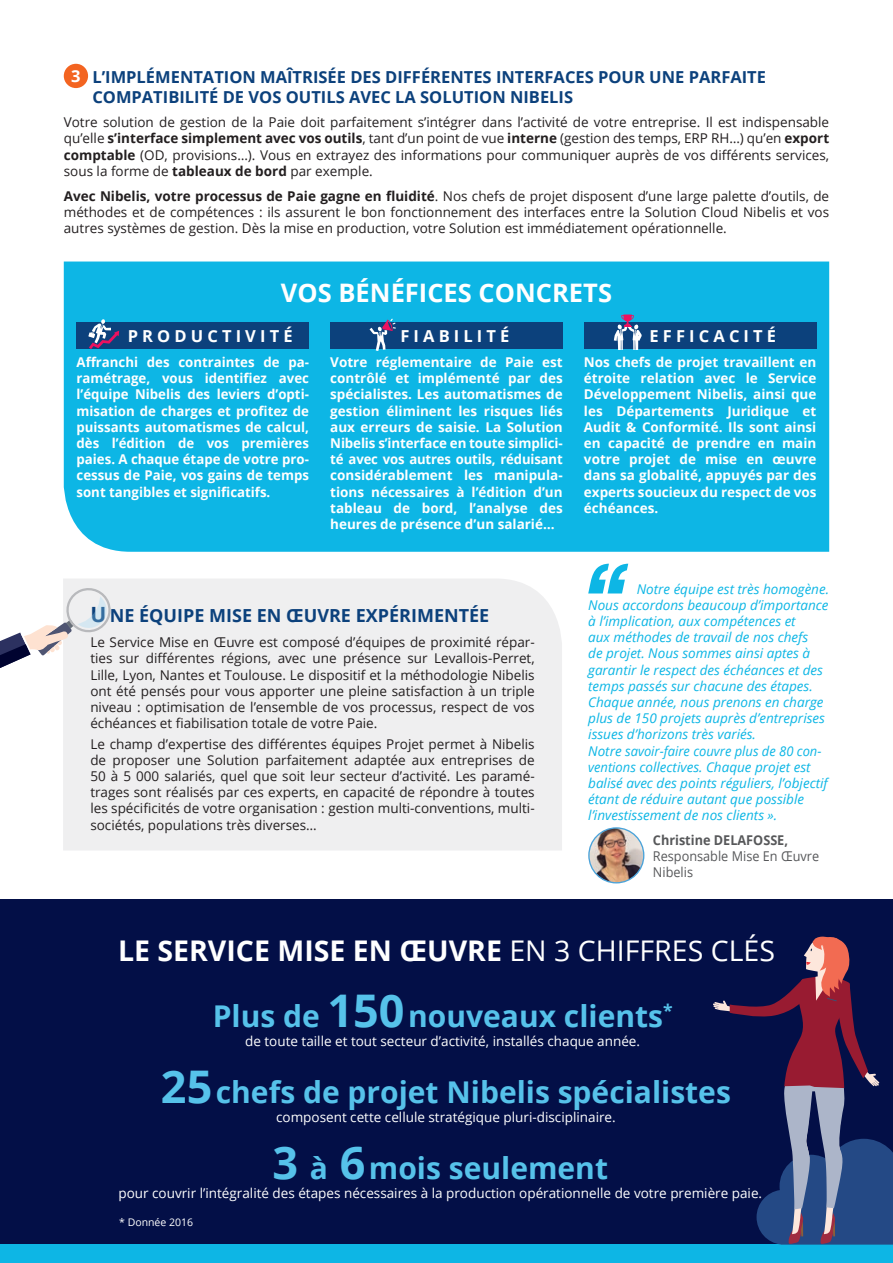
<style>
.page{position:relative;width:893px;height:1263px;background:#fff}
.page>*{position:absolute;margin:0;border:0;box-sizing:border-box;transform-origin:0 0}
.t1{font:700 30px "Open Sans";color:#56c2ea}
.t2{font:700 28.5px "Open Sans";color:#fff}
.t3{font:700 25.5px "Open Sans";color:#fff}
.t4{font:700 18px "Open Sans";color:#0c417c}
.t5{font:700 16.5px/19.8px "Open Sans";color:#0c417c}
.t6{font:700 16.5px "Open Sans";letter-spacing:.25em;color:#fff}
.t7{font:13.5px/16.2px "Open Sans";color:#231f20;text-align:justify}
.t8{font:700 13.5px/16.2px "Open Sans";color:#fff;text-align:justify}
.t9{font:italic 13.5px/16.2px "Open Sans";color:#0db6e5}
.t10{font:13.5px "Open Sans";color:#fff}
.t11{font:13.5px/16.2px "Open Sans";color:#57585a;scale:.94 1}
.t12{font:10.5px "Open Sans";color:#fff}
.s1{font-weight:700}
.s2{font-size:21px}
.s3{font-weight:400}
.s4{font-size:45px}
</style>
<div class="page">
<div style="left:0;top:899px;width:893px;height:364px;background:#030f47"></div>
<div style="left:0;top:1244px;width:893px;height:19px;background:#0db6e5"></div>
<div style="left:64px;top:261px;width:765px;height:291px;background:#0db6e5"></div>
<div style="left:77px;top:322px;width:232px;height:27px;background:#0c417c"></div>
<div style="left:330px;top:322px;width:233px;height:27px;background:#0c417c"></div>
<div style="left:584px;top:322px;width:232px;height:27px;background:#0c417c"></div>
<div style="left:63px;top:579px;width:499px;height:271px;background:#efeff0"></div>
<div style="left:64px;top:64px;width:24px;height:24px;background:#f36421;border-radius:50%"></div>
<svg style="left:588px;top:564px;width:40px;height:29px"></svg>
<img style="left:589px;top:828px;width:55px;height:55px;border-radius:27px">
<div style="left:588px;top:827px;width:56px;height:56px;border:1px solid #4aa3da;border-radius:50%"></div>
<svg style="left:713px;top:936px;width:180px;height:308px"></svg>
<svg style="left:88px;top:319px;width:31px;height:30px"></svg>
<svg style="left:369px;top:319px;width:27px;height:32px"></svg>
<svg style="left:614px;top:314px;width:29px;height:36px"></svg>
<svg style="left:0;top:586px;width:112px;height:82px"></svg>
<p class="t6" style="left:71px;top:65px;width:11px">3</p>
<p class="t5" style="left:92px;top:66px;width:675px">L’IMPLÉMENTATION MAÎTRISÉE DES DIFFÉRENTES INTERFACES POUR UNE PARFAITE<br>COMPATIBILITÉ DE VOS OUTILS AVEC LA SOLUTION NIBELIS</p>
<p class="t7" style="left:64px;top:114px;width:767px">Votre solution de gestion de la Paie doit parfaitement s’intégrer dans l’activité de votre entreprise. Il est indispensable qu’elle <span class="s1">s’interface simplement avec vos outils</span>, tant d’un point de vue <span class="s1">interne</span> (gestion des temps, ERP RH…) qu’en <span class="s1">export comptable</span> (OD, provisions…). Vous en extrayez des informations pour communiquer auprès de vos différents services, sous la forme de <span class="s1">tableaux de bord</span> par exemple.</p>
<p class="t7" style="left:64px;top:187px;width:767px"><span class="s1">Avec Nibelis, votre processus de Paie gagne en fluidité</span>. Nos chefs de projet disposent d’une large palette d’outils, de méthodes et de compétences : ils assurent le bon fonctionnement des interfaces entre la Solution Cloud Nibelis et vos autres systèmes de gestion. Dès la mise en production, votre Solution est immédiatement opérationnelle.</p>
<p class="t3" style="left:281px;top:275px;width:333px">VOS BÉNÉFICES CONCRETS</p>
<p class="t6" style="left:128px;top:325px;width:166px">PRODUCTIVITÉ</p>
<p class="t8" style="left:77px;top:354px;width:234px">Affranchi des contraintes de pa&shy;ramétrage, vous identifiez avec l’équipe Nibelis des leviers d’opti&shy;misation de charges et profitez de puissants automatismes de calcul, dès l’édition de vos premières paies. A chaque étape de votre pro&shy;cessus de Paie, vos gains de temps sont tangibles et significatifs.</p>
<p class="t6" style="left:400px;top:325px;width:111px">FIABILITÉ</p>
<p class="t8" style="left:330px;top:354px;width:234px">Votre réglementaire de Paie est contrôlé et implémenté par des spécialistes. Les automatismes de gestion éliminent les risques liés aux erreurs de saisie. La Solution Nibelis s’interface en toute simplici&shy;té avec vos autres outils, réduisant considérablement les manipula&shy;tions nécessaires à l’édition d’un tableau de bord, l’analyse des heures de présence d’un salarié…</p>
<p class="t4" style="left:90px;top:603px;width:400px"><span class="s2">U</span> NE ÉQUIPE MISE EN ŒUVRE EXPÉRIMENTÉE</p>
<p class="t7" style="left:90px;top:634px;width:446px">Le Service Mise en Œuvre est composé d’équipes de proximité répar&shy;ties sur différentes régions, avec une présence sur Levallois-Perret, Lille, Lyon, Nantes et Toulouse. Le dispositif et la méthodologie Nibelis ont été pensés pour vous apporter une pleine satisfaction à un triple niveau : optimisation de l’ensemble de vos processus, respect de vos échéances et fiabilisation totale de votre Paie.</p>
<p class="t7" style="left:90px;top:735px;width:446px">Le champ d’expertise des différentes équipes Projet permet à Nibelis de proposer une Solution parfaitement adaptée aux entreprises de 50 à 5 000 salariés, quel que soit leur secteur d’activité. Les paramé&shy;trages sont réalisés par ces experts, en capacité de répondre à toutes les spécificités de votre organisation : gestion multi-conventions, multi&shy;sociétés, populations très diverses…</p>
<p class="t6" style="left:649px;top:325px;width:128px">EFFICACITÉ</p>
<p class="t8" style="left:584px;top:354px;width:234px">Nos chefs de projet travaillent en étroite relation avec le Service Développement Nibelis, ainsi que les Départements Juridique et Audit &amp; Conformité. Ils sont ainsi en capacité de prendre en main votre projet de mise en œuvre dans sa globalité, appuyés par des experts soucieux du respect de vos échéances.</p>
<p class="t9" style="left:588px;top:580px;width:242px;text-indent:49px">Notre équipe est très homogène.<br>Nous accordons beaucoup d’importance à l’implication, aux compétences et<br>aux méthodes de travail de nos chefs<br>de projet. Nous sommes ainsi aptes à garantir le respect des échéances et des temps passés sur chacune des étapes.<br>Chaque année, nous prenons en charge plus de 150 projets auprès d’entreprises issues d’horizons très variés.<br>Notre savoir-faire couvre plus de 80 con&shy;ventions collectives. Chaque projet est balisé avec des points réguliers, l’objectif étant de réduire autant que possible l’investissement de nos clients ».</p>
<p class="t11" style="left:653px;top:831px;width:178px"><span class="s1">Christine DELAFOSSE,<br></span>Responsable Mise En Œuvre<br>Nibelis</p>
<p class="t2" style="left:118px;top:930px;width:658px">LE SERVICE MISE EN ŒUVRE <span class="s3">EN 3 CHIFFRES CLÉS</span></p>
<p class="t1" style="left:213px;top:995px;width:461px">Plus de <span class="s4">150</span>nouveaux clients<sup>*</sup></p>
<p class="t10" style="left:245px;top:1032px;width:396px">de toute taille et tout secteur d’activité, installés chaque année.</p>
<p class="t1" style="left:161px;top:1070px;width:571px"><span class="s4">25</span>chefs de projet Nibelis spécialistes</p>
<p class="t10" style="left:276px;top:1108px;width:341px">composent cette cellule stratégique pluri-disciplinaire.</p>
<p class="t1" style="left:273px;top:1147px;width:337px"><span class="s4">3</span> à <span class="s4">6</span>mois seulement</p>
<p class="t10" style="left:118px;top:1184px;width:645px">pour couvrir l’intégralité des étapes nécessaires à la production opérationnelle de votre première paie.</p>
<p class="t12" style="left:119px;top:1215px;width:75px">* Donnée 2016</p>
</div>
